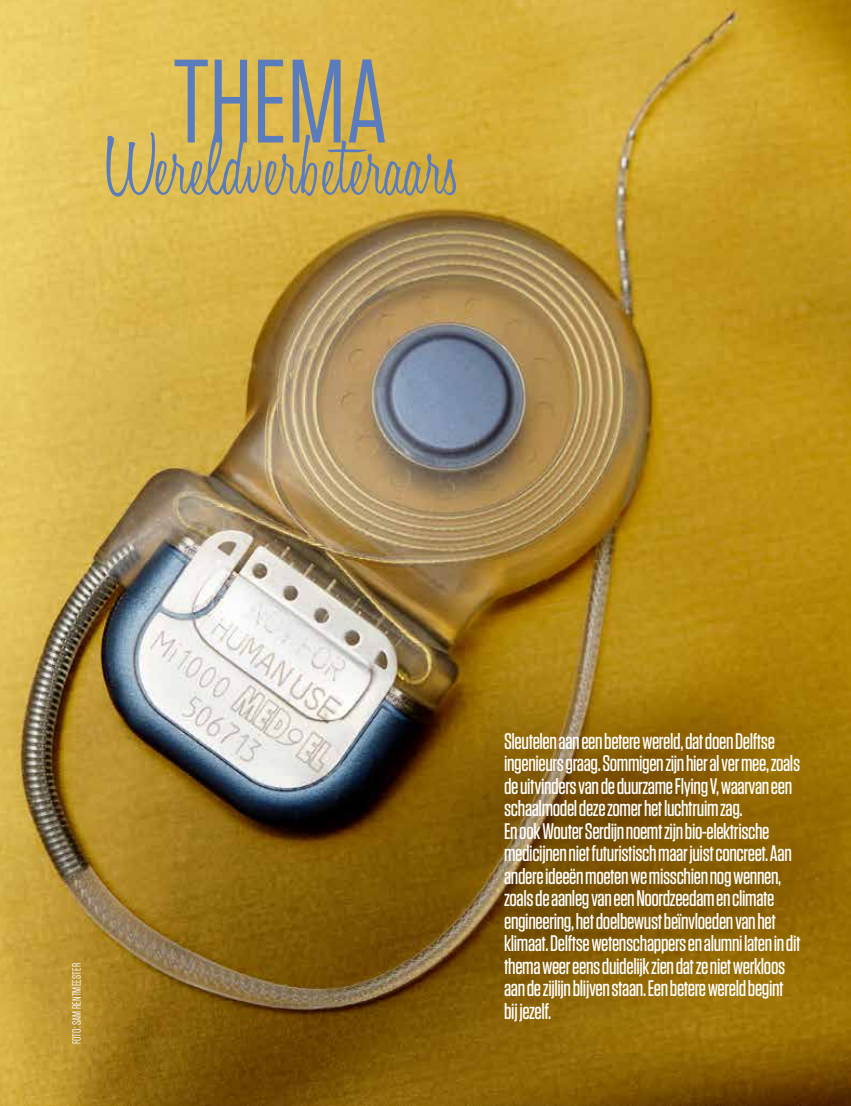
<style>
.page{position:relative;width:851px;height:1106px;background:#fff}
.page>*{position:absolute;margin:0;border:0;box-sizing:border-box;transform-origin:0 0}
.t1{font:300 90px "Honey Script";letter-spacing:-.01em;color:#5a7cbd}
.t2{font:500 22.5px/22.5px "Tungsten";letter-spacing:-.015em;color:#fff}
.t3{font:12px "Tungsten";letter-spacing:.015em;color:#fff}
</style>
<div class="page">
<img style="left:0;top:0;width:850px;height:1106px">
<svg style="left:175px;top:59px;width:210px;height:83px;background:#afa472"></svg>
<h1 class="t1" style="left:106px;top:111px;width:356px">Wereldverbeteraars</h1>
<p class="t3" style="left:71px;top:1044px;width:83px;rotate:-90deg">FOTO: SAM RENTMEESTER</p>
<p class="t2" style="left:504px;top:730px;width:298px">Sleutelen aan een betere wereld, dat doen Delftse ingenieurs graag. Sommigen zijn hier al ver mee, zoals de uitvinders van de duurzame Flying V, waarvan een schaalmodel deze zomer het luchtruim zag.<br>En ook Wouter Serdijn noemt zijn bio-elektrische medicijnen niet futuristisch maar juist concreet. Aan andere ideeën moeten we misschien nog wennen, zoals de aanleg van een Noordzeedam en climate engineering, het doelbewust beïnvloeden van het klimaat. Delftse wetenschappers en alumni laten in dit thema weer eens duidelijk zien dat ze niet werkloos aan de zijlijn blijven staan. Een betere wereld begint bij jezelf.</p>
</div>
